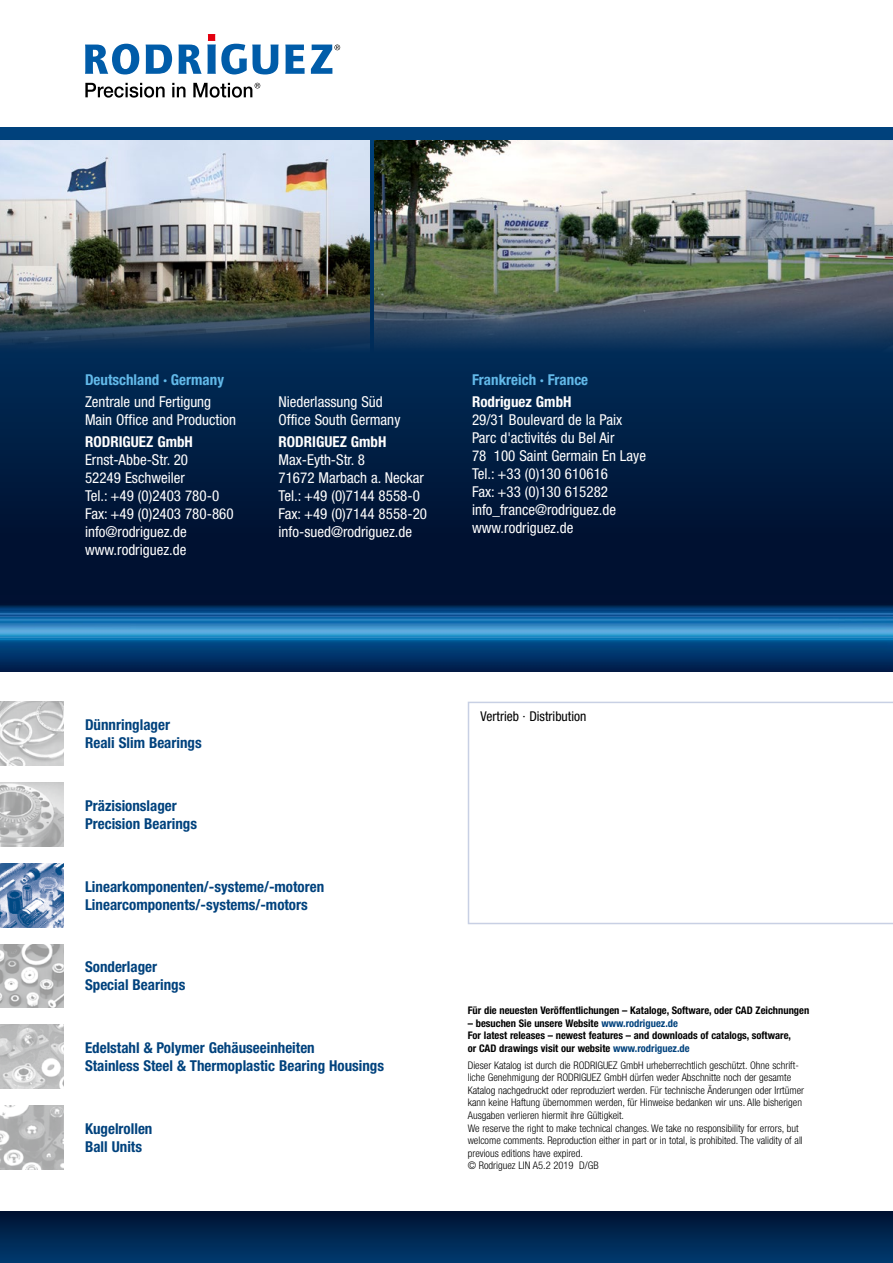
<style>
.page{position:relative;width:893px;height:1263px;background:#fff}
.page>*{position:absolute;margin:0;border:0;box-sizing:border-box;transform-origin:0 0}
.t1{font:condensed 15px/18px "Helvetica Neue LT Std";color:#fff}
.t2{font:700 condensed 15px/18px "Helvetica Neue LT Std";color:#00427d}
.t3{font:700 condensed 15px "Helvetica Neue LT Std";color:#fff}
.t4{font:700 condensed 15px "Helvetica Neue LT Std";color:#62b9e9}
.t5{font:condensed 13.5px "Helvetica Neue LT Std";color:#000}
.t6{font:300 condensed 10.5px/12.6px "Helvetica Neue LT Std";color:#000}
.t7{font:700 condensed 10.5px/12.6px "Helvetica Neue LT Std";color:#000}
.s1{color:#00427d}
</style>
<div class="page">
<img style="left:0;top:863px;width:64px;height:64px">
<img style="left:0;top:1025px;width:64px;height:64px">
<svg style="left:85px;top:44px;width:54px;height:30px"></svg>
<svg style="left:146px;top:45px;width:26px;height:29px"></svg>
<svg style="left:178px;top:34px;width:101px;height:40px"></svg>
<svg style="left:285px;top:45px;width:20px;height:29px"></svg>
<svg style="left:311px;top:45px;width:29px;height:29px"></svg>
<svg style="left:85px;top:83px;width:80px;height:15px"></svg>
<svg style="left:172px;top:83px;width:13px;height:14px"></svg>
<svg style="left:193px;top:83px;width:67px;height:15px"></svg>
<div style="left:0;top:128px;width:893px;height:472px;background:linear-gradient(to bottom,#00447e,#000d29)"></div>
<img style="left:374px;top:140px;width:519px;height:213px">
<div style="left:0;top:1212px;width:893px;height:51px;background:linear-gradient(to bottom,#001333,#003b70)"></div>
<img style="left:0;top:140px;width:370px;height:213px">
<svg style="left:468px;top:702px;width:425px;height:222px"></svg>
<img style="left:0;top:702px;width:64px;height:63px">
<img style="left:0;top:782px;width:64px;height:64px">
<img style="left:0;top:944px;width:64px;height:64px">
<img style="left:0;top:1106px;width:64px;height:63px">
<img style="left:0;top:595px;width:893px;height:77px">
<h1 class="t4" style="left:85px;top:370px;width:141px">Deutschland · Germany</h1>
<h1 class="t1" style="left:85px;top:393px;width:153px">Zentrale und Fertigung<br>Main Office and Production</h1>
<h1 class="t3" style="left:85px;top:433px;width:109px">RODRIGUEZ GmbH</h1>
<h1 class="t1" style="left:85px;top:451px;width:150px">Ernst-Abbe-Str. 20<br>52249 Eschweiler<br>Tel.: +49 (0)2403 780-0<br>Fax: +49 (0)2403 780-860 info@rodriguez.de www.rodriguez.de</h1>
<h1 class="t1" style="left:279px;top:393px;width:123px">Niederlassung Süd<br>Office South Germany</h1>
<h1 class="t3" style="left:279px;top:433px;width:109px">RODRIGUEZ GmbH</h1>
<h1 class="t1" style="left:279px;top:451px;width:150px">Max-Eyth-Str. 8<br>71672 Marbach a. Neckar<br>Tel.: +49 (0)7144 8558-0<br>Fax: +49 (0)7144 8558-20 info-sued@rodriguez.de</h1>
<h1 class="t4" style="left:472px;top:370px;width:118px">Frankreich · France</h1>
<h1 class="t3" style="left:472px;top:393px;width:101px">Rodriguez GmbH</h1>
<h1 class="t1" style="left:472px;top:411px;width:175px">29/31 Boulevard de la Paix<br>Parc d'activités du Bel Air<br>78 100 Saint Germain En Laye<br>Tel.: +33 (0)130 610616<br>Fax: +33 (0)130 615282 info_france@rodriguez.de www.rodriguez.de</h1>
<h1 class="t2" style="left:85px;top:715px;width:118px">Dünnringlager<br>Reali Slim Bearings</h1>
<h1 class="t2" style="left:85px;top:796px;width:113px">Präzisionslager<br>Precision Bearings</h1>
<h1 class="t2" style="left:85px;top:877px;width:241px">Linearkomponenten/-systeme/-motoren<br>Linearcomponents/-systems/-motors</h1>
<h1 class="t2" style="left:85px;top:958px;width:102px">Sonderlager<br>Special Bearings</h1>
<h1 class="t2" style="left:85px;top:1038px;width:301px">Edelstahl &amp; Polymer Gehäuseeinheiten<br>Stainless Steel &amp; Thermoplastic Bearing Housings</h1>
<h1 class="t2" style="left:85px;top:1119px;width:69px">Kugelrollen<br>Ball Units</h1>
<p class="t5" style="left:480px;top:708px;width:107px">Vertrieb · Distribution</p>
<p class="t7" style="left:468px;top:1004px;width:343px">Für die neuesten Veröffentlichungen – Kataloge, Software, oder CAD Zeichnungen</p>
<p class="t7" style="left:468px;top:1016px;width:325px">– besuchen Sie unsere Website <span class="s1">www.rodriguez.de<br></span>For latest releases – newest features – and downloads of catalogs, software, or CAD drawings visit our website <span class="s1">www.rodriguez.de</span></p>
<p class="t6" style="left:468px;top:1058px;width:338px">Dieser Katalog ist durch die RODRIGUEZ GmbH urheberrechtlich geschützt. Ohne schrift&shy;liche Genehmigung der RODRIGUEZ GmbH dürfen weder Abschnitte noch der gesamte Katalog nachgedruckt oder reproduziert werden. Für technische Änderungen oder Irrtümer kann keine Haftung übernommen werden, für Hinweise bedanken wir uns. Alle bisherigen Ausgaben verlieren hiermit ihre Gültigkeit.<br>We reserve the right to make technical changes. We take no responsibility for errors, but welcome comments. Reproduction either in part or in total, is prohibited. The validity of all previous editions have expired.<br>© Rodriguez LIN A5.2 2019 D/GB</p>
</div>
